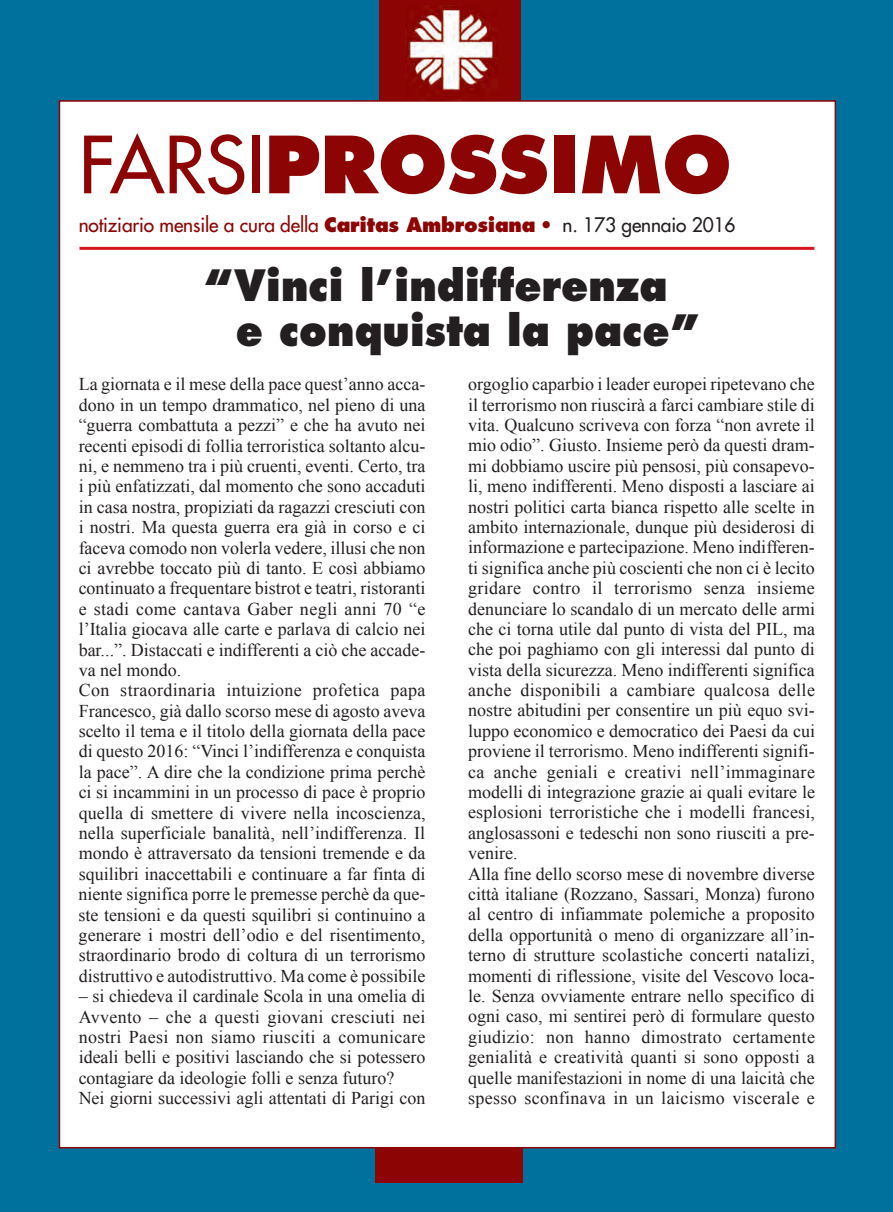
<style>
.page{position:relative;width:893px;height:1212px;background:#00719d}
.page>*{position:absolute;margin:0;border:0;box-sizing:border-box;transform-origin:0 0}
.t1{font:800 76.5px "Futura";color:#8c0403}
.t2{font:800 42px/45.3px "Futura";color:#231f20;scale:.93 1}
.t3{font:19.5px "Futura";letter-spacing:-.005em;color:#8c0403}
.t4{font:18px/20.4px "Times New Roman";color:#231f20}
.s1{font-weight:400}
.s2{font-weight:800}
.s3{color:#231f20}
</style>
<div class="page">
<div style="left:60px;top:102px;width:775px;height:1045px;background:#fff"></div>
<div style="left:375px;top:1149px;width:148px;height:34px;background:#8c0403"></div>
<div style="left:379px;top:0;width:141px;height:101px;background:#8c0403"></div>
<img style="left:407px;top:5px;width:90px;height:96px">
<hr style="left:79px;top:247px;width:735px;height:3px;background:#d7171f">
<h1 class="t1" style="left:79px;top:118px;width:654px"><span class="s1">FARSI</span>PROSSIMO</h1>
<p class="t3" style="left:79px;top:212px;width:658px">notiziario mensile a cura della <span class="s2">Caritas Ambrosiana</span> • <span class="s3">n. 173 gennaio 2016</span></p>
<h2 class="t2" style="left:236px;top:263px;width:501px;text-indent:-32px">“Vinci l’indifferenza e conquista la pace”</h2>
<p class="t4" style="left:79px;top:374px;width:348px">La giornata e il mese della pace quest’anno acca&shy;dono in un tempo drammatico, nel pieno di una “guerra combattuta a pezzi” e che ha avuto nei recenti episodi di follia terroristica soltanto alcu&shy;ni, e nemmeno tra i più cruenti, eventi. Certo, tra i più enfatizzati, dal momento che sono accaduti in casa nostra, propiziati da ragazzi cresciuti con i nostri. Ma questa guerra era già in corso e ci faceva comodo non volerla vedere, illusi che non ci avrebbe toccato più di tanto. E così abbiamo continuato a frequentare bistrot e teatri, ristoranti e stadi come cantava Gaber negli anni 70 “e l’Italia giocava alle carte e parlava di calcio nei bar...”. Distaccati e indifferenti a ciò che accade&shy;va nel mondo.<br>Con straordinaria intuizione profetica papa Francesco, già dallo scorso mese di agosto aveva scelto il tema e il titolo della giornata della pace di questo 2016: “Vinci l’indifferenza e conquista la pace”. A dire che la condizione prima perchè ci si incammini in un processo di pace è proprio quella di smettere di vivere nella incoscienza, nella superficiale banalità, nell’indifferenza. Il mondo è attraversato da tensioni tremende e da squilibri inaccettabili e continuare a far finta di niente significa porre le premesse perchè da que&shy;ste tensioni e da questi squilibri si continuino a generare i mostri dell’odio e del risentimento, straordinario brodo di coltura di un terrorismo distruttivo e autodistruttivo. Ma come è possibile</p>
<p class="t4" style="left:79px;top:986px;width:348px">– si chiedeva il cardinale Scola in una omelia di Avvento – che a questi giovani cresciuti nei nostri Paesi non siamo riusciti a comunicare ideali belli e positivi lasciando che si potessero contagiare da ideologie folli e senza futuro?<br>Nei giorni successivi agli attentati di Parigi con</p>
<p class="t4" style="left:468px;top:374px;width:349px">orgoglio caparbio i leader europei ripetevano che il terrorismo non riuscirà a farci cambiare stile di vita. Qualcuno scriveva con forza “non avrete il mio odio”. Giusto. Insieme però da questi dram&shy;mi dobbiamo uscire più pensosi, più consapevo&shy;li, meno indifferenti. Meno disposti a lasciare ai nostri politici carta bianca rispetto alle scelte in ambito internazionale, dunque più desiderosi di informazione e partecipazione. Meno indifferen&shy;ti significa anche più coscienti che non ci è lecito gridare contro il terrorismo senza insieme denunciare lo scandalo di un mercato delle armi che ci torna utile dal punto di vista del PIL, ma che poi paghiamo con gli interessi dal punto di vista della sicurezza. Meno indifferenti significa anche disponibili a cambiare qualcosa delle nostre abitudini per consentire un più equo svi&shy;luppo economico e democratico dei Paesi da cui proviene il terrorismo. Meno indifferenti signifi&shy;ca anche geniali e creativi nell’immaginare modelli di integrazione grazie ai quali evitare le esplosioni terroristiche che i modelli francesi, anglosassoni e tedeschi non sono riusciti a pre&shy;venire.<br>Alla fine dello scorso mese di novembre diverse città italiane (Rozzano, Sassari, Monza) furono al centro di infiammate polemiche a proposito della opportunità o meno di organizzare all’in&shy;terno di strutture scolastiche concerti natalizi, momenti di riflessione, visite del Vescovo loca&shy;le. Senza ovviamente entrare nello specifico di ogni caso, mi sentirei però di formulare questo giudizio: non hanno dimostrato certamente genialità e creatività quanti si sono opposti a quelle manifestazioni in nome di una laicità che spesso sconfinava in un laicismo viscerale e</p>
</div>
